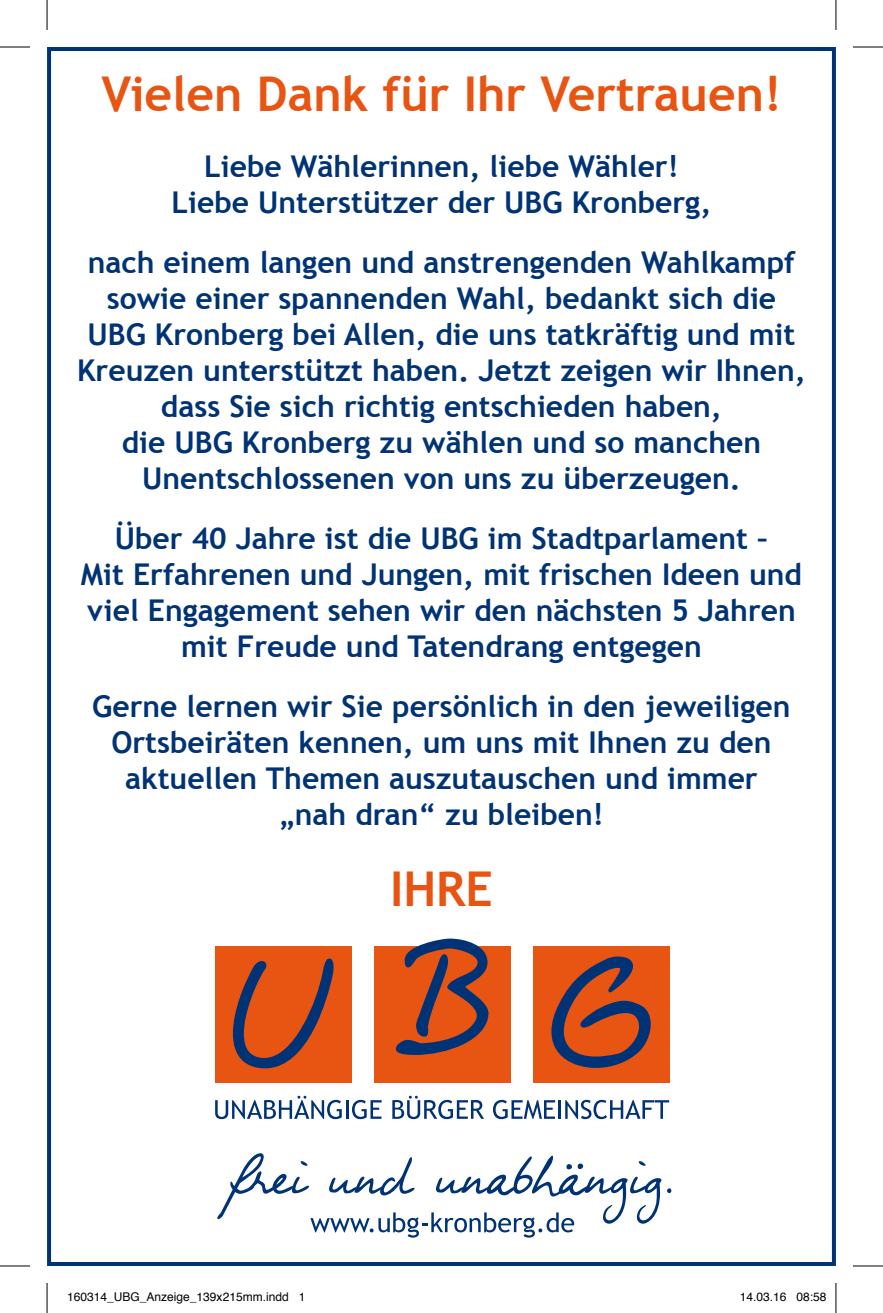
<style>
.page{position:relative;width:883px;height:1313px;background:#fff}
.page>*{position:absolute;margin:0;border:0;box-sizing:border-box;transform-origin:0 0}
.t1{font:700 48px "Trebuchet MS";color:#e85412}
.t2{font:700 30px/36px "Trebuchet MS";color:#003375;text-align:center}
.t3{font:12px "Helvetica";color:#000}
</style>
<div class="page">
<div style="left:215px;top:947px;width:136px;height:136px;background:#e85412"></div>
<svg style="left:233px;top:958px;width:101px;height:110px"></svg>
<div style="left:374px;top:947px;width:136px;height:136px;background:#e85412"></div>
<svg style="left:395px;top:939px;width:93px;height:116px"></svg>
<div style="left:532px;top:947px;width:136px;height:136px;background:#e85412"></div>
<svg style="left:551px;top:956px;width:99px;height:112px"></svg>
<svg style="left:215px;top:1096px;width:166px;height:23px"></svg>
<svg style="left:392px;top:1096px;width:92px;height:23px"></svg>
<svg style="left:493px;top:1100px;width:175px;height:19px"></svg>
<div style="left:47px;top:47px;width:788px;height:1219px;border:4px solid #003375"></div>
<svg style="left:217px;top:1153px;width:454px;height:85px"></svg>
<hr style="left:0;top:47px;width:30px;height:1px;background:#000">
<hr style="left:852px;top:47px;width:30px;height:1px;background:#000">
<hr style="left:0;top:1266px;width:30px;height:1px;background:#000">
<hr style="left:852px;top:1266px;width:30px;height:1px;background:#000">
<hr style="left:47px;top:0;width:1px;height:30px;background:#000">
<hr style="left:47px;top:1283px;width:1px;height:30px;background:#000">
<hr style="left:835px;top:0;width:1px;height:30px;background:#000">
<hr style="left:835px;top:1283px;width:1px;height:30px;background:#000">
<h1 class="t1" style="left:101px;top:64px;width:681px">Vielen Dank für Ihr Vertrauen!</h1>
<p class="t2" style="left:171px;top:148px;width:541px">Liebe Wählerinnen, liebe Wähler!<br>Liebe Unterstützer der UBG Kronberg,</p>
<p class="t2" style="left:77px;top:244px;width:729px">nach einem langen und anstrengenden Wahlkampf sowie einer spannenden Wahl, bedankt sich die UBG Kronberg bei Allen, die uns tatkräftig und mit Kreuzen unterstützt haben. Jetzt zeigen wir Ihnen, dass Sie sich richtig entschieden haben,<br>die UBG Kronberg zu wählen und so manchen Unentschlossenen von uns zu überzeugen.</p>
<p class="t2" style="left:81px;top:520px;width:722px">Über 40 Jahre ist die UBG im Stadtparlament –<br>Mit Erfahrenen und Jungen, mit frischen Ideen und viel Engagement sehen wir den nächsten 5 Jahren mit Freude und Tatendrang entgegen</p>
<p class="t2" style="left:92px;top:688px;width:699px">Gerne lernen wir Sie persönlich in den jeweiligen Ortsbeiräten kennen, um uns mit Ihnen zu den aktuellen Themen auszutauschen und immer „nah dran“ zu bleiben!</p>
<h1 class="t1" style="left:390px;top:859px;width:104px">IHRE</h1>
<p class="t3" style="left:67px;top:1287px;width:240px">160314_UBG_Anzeige_139x215mm.indd 1</p>
<p class="t3" style="left:739px;top:1287px;width:88px">14.03.16 08:58</p>
</div>
